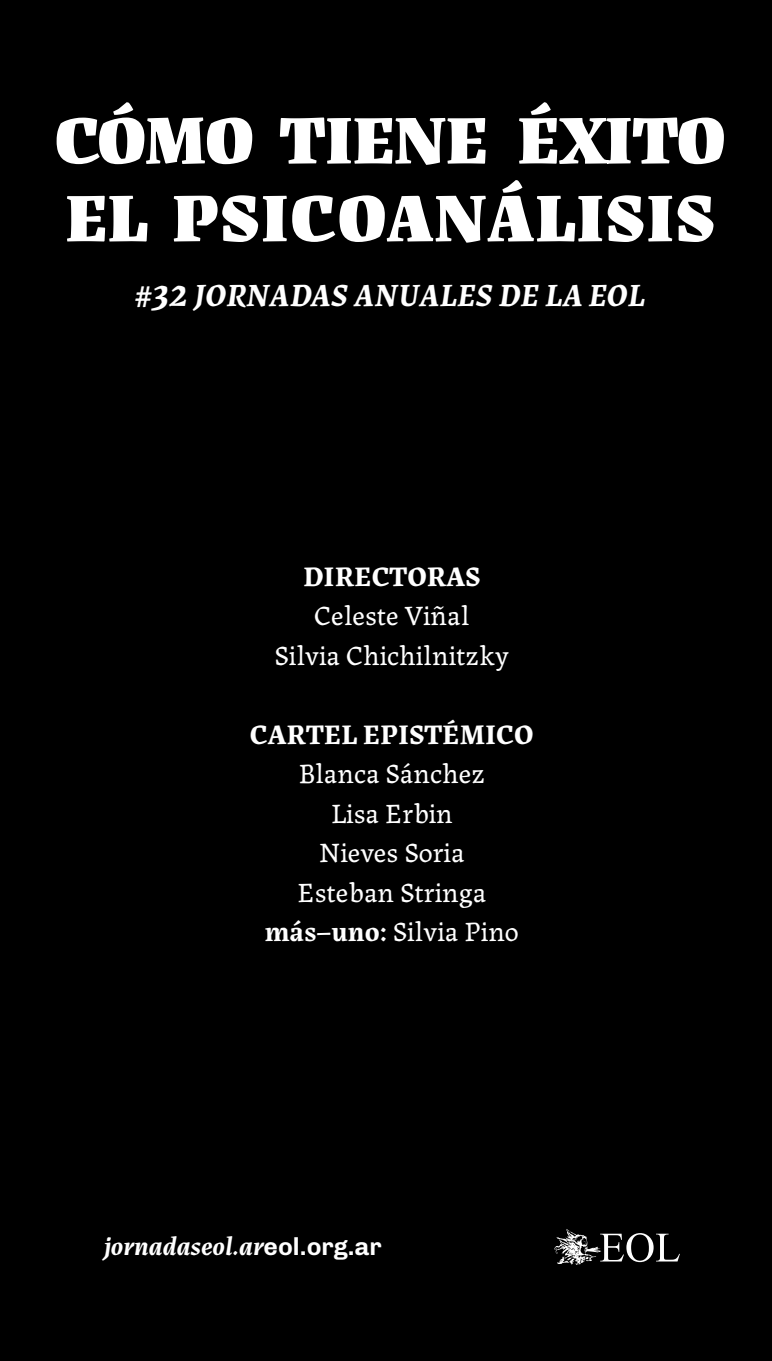
<style>
.page{position:relative;width:772px;height:1361px;background:#fff}
.page>*{position:absolute;margin:0;border:0;box-sizing:border-box;transform-origin:0 0}
.t1{font:italic 700 32.2px "Labrada";color:#fff}
.t2{font:28.2px/39.6px "Labrada";color:#fff;text-align:center}
.t3{font:700 28.2px "Labrada";color:#fff}
.t4{font:italic 700 26.6px "Labrada";color:#fff}
.s1{font-size:39px}
.s2{font-weight:700}
.s3{font-family:"Chivo";font-style:normal;font-size:24.6px}
</style>
<div class="page">
<div style="left:0;top:0;width:771px;height:1361px;background:#000"></div>
<svg style="left:554px;top:1229px;width:125px;height:36px"></svg>
<svg style="left:67px;top:180px;width:646px;height:63px"></svg>
<svg style="left:57px;top:102px;width:666px;height:63px"></svg>
<p class="t1" style="left:135px;top:270px;width:512px">#<span class="s1">32</span> JORNADAS ANUALES DE LA EOL</p>
<p class="t3" style="left:303px;top:554px;width:179px">DIRECTORAS</p>
<p class="t2" style="left:274px;top:594px;width:236px">Celeste Viñal<br>Silvia Chichilnitzky</p>
<p class="t3" style="left:250px;top:712px;width:285px">CARTEL EPISTÉMICO</p>
<p class="t2" style="left:264px;top:752px;width:255px">Blanca Sánchez<br>Lisa Erbin<br>Nieves Soria<br>Esteban Stringa <span class="s2">más–uno:</span> Silvia Pino</p>
<p class="t4" style="left:104px;top:1225px;width:279px">jornadaseol.ar<span class="s3">eol.org.ar</span></p>
</div>
